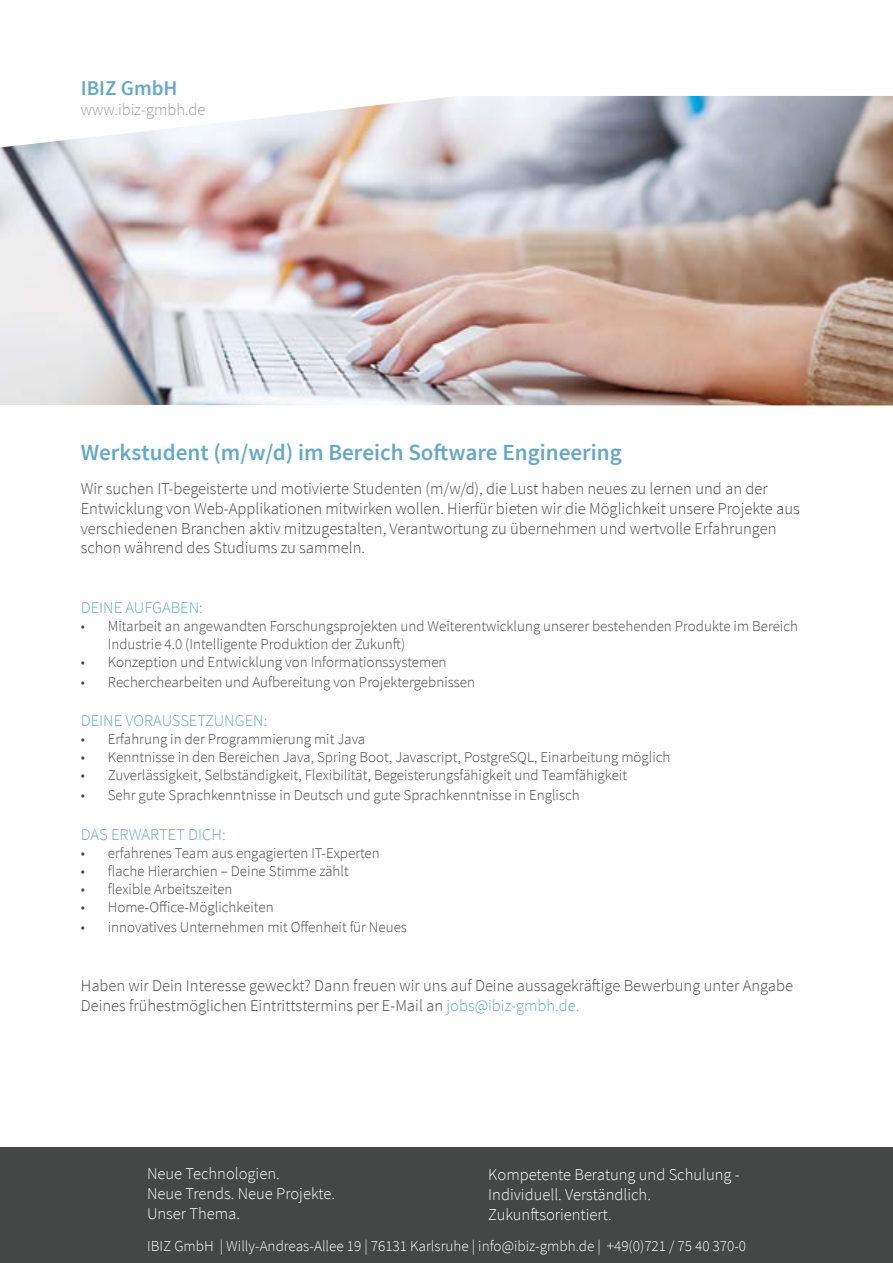
<style>
.page{position:relative;width:893px;height:1263px;background:#fff}
.page>*{position:absolute;margin:0;border:0;box-sizing:border-box;transform-origin:0 0}
.t1{font:600 23.1px "Source Sans Pro";color:#67a8c4}
.t2{font:600 21px "Source Sans Pro";color:#67a8c4}
.t3{font:300 16.5px/19.8px "Source Sans Pro";color:#454646}
.t4{font:300 16.5px/19.8px "Source Sans Pro";color:#fff}
.t5{font:300 16.5px "Source Sans Pro";color:#67a8c4}
.t6{font:300 16.5px "Source Sans Pro";color:#9d9da0}
.t7{font:300 15.15px "Source Sans Pro";color:#fff}
.t8{font:300 15px/18px "Source Sans Pro";color:#454646}
.s1{color:#67a8c4}
.s2{color:#9d9da0}
</style>
<div class="page">
<img style="left:0;top:96px;width:893px;height:309px">
<div style="left:0;top:1147px;width:893px;height:116px;background:#454646"></div>
<h2 class="t2" style="left:81px;top:75px;width:98px">IBIZ GmbH</h2>
<p class="t6" style="left:81px;top:100px;width:126px">www.ibiz-gmbh.de</p>
<h1 class="t1" style="left:81px;top:438px;width:542px">Werkstudent (m/w/d) im Bereich Software Engineering</h1>
<p class="t3" style="left:81px;top:479px;width:720px">Wir suchen IT-begeisterte und motivierte Studenten (m/w/d), die Lust haben neues zu lernen und an der Entwicklung von Web-Applikationen mitwirken wollen. Hierfür bieten wir die Möglichkeit unsere Projekte aus verschiedenen Branchen aktiv mitzugestalten, Verantwortung zu übernehmen und wertvolle Erfahrungen schon während des Studiums zu sammeln.</p>
<p class="t5" style="left:81px;top:597px;width:124px">DEINE AUFGABEN:</p>
<p class="t8" style="left:108px;top:617px;width:692px;text-indent:-27px">• Mitarbeit an angewandten Forschungsprojekten und Weiterentwicklung unserer bestehenden Produkte im Bereich<br>Industrie 4.0 (Intelligente Produktion der Zukunft)</p>
<p class="t8" style="left:81px;top:653px;width:367px">• Konzeption und Entwicklung von Informationssystemen</p>
<p class="t8" style="left:81px;top:673px;width:396px">• Recherchearbeiten und Aufbereitung von Projektergebnissen</p>
<p class="t5" style="left:81px;top:711px;width:188px">DEINE VORAUSSETZUNGEN:</p>
<p class="t8" style="left:81px;top:730px;width:286px">• Erfahrung in der Programmierung mit Java</p>
<p class="t8" style="left:81px;top:748px;width:591px">• Kenntnisse in den Bereichen Java, Spring Boot, Javascript, PostgreSQL, Einarbeitung möglich</p>
<p class="t8" style="left:81px;top:766px;width:548px">• Zuverlässigkeit, Selbständigkeit, Flexibilität, Begeisterungsfähigkeit und Teamfähigkeit</p>
<p class="t8" style="left:81px;top:786px;width:500px">• Sehr gute Sprachkenntnisse in Deutsch und gute Sprachkenntnisse in Englisch</p>
<p class="t5" style="left:81px;top:824px;width:146px">DAS ERWARTET DICH:</p>
<p class="t8" style="left:81px;top:844px;width:301px">• erfahrenes Team aus engagierten IT-Experten</p>
<p class="t8" style="left:81px;top:862px;width:269px">• flache Hierarchien – Deine Stimme zählt</p>
<p class="t8" style="left:81px;top:880px;width:153px">• flexible Arbeitszeiten</p>
<p class="t8" style="left:81px;top:898px;width:194px">• Home-Office-Möglichkeiten</p>
<p class="t8" style="left:81px;top:917px;width:328px">• innovatives Unternehmen mit Offenheit für Neues</p>
<p class="t3" style="left:81px;top:975px;width:714px">Haben wir Dein Interesse geweckt? Dann freuen wir uns auf Deine aussagekräftige Bewerbung unter Angabe<br>Deines frühestmöglichen Eintrittstermins per E-Mail an <span class="s1">jobs@ibiz-gmbh.de</span><span class="s2">.</span></p>
<p class="t4" style="left:147px;top:1164px;width:189px">Neue Technologien.<br>Neue Trends. Neue Projekte.<br>Unser Thema.</p>
<p class="t7" style="left:147px;top:1236px;width:600px">IBIZ GmbH | Willy-Andreas-Allee 19 | 76131 Karlsruhe | info@ibiz-gmbh.de | +49(0)721 / 75 40 370-0</p>
<p class="t4" style="left:488px;top:1165px;width:253px">Kompetente Beratung und Schulung -<br>Individuell. Verständlich.<br>Zukunftsorientiert.</p>
</div>
